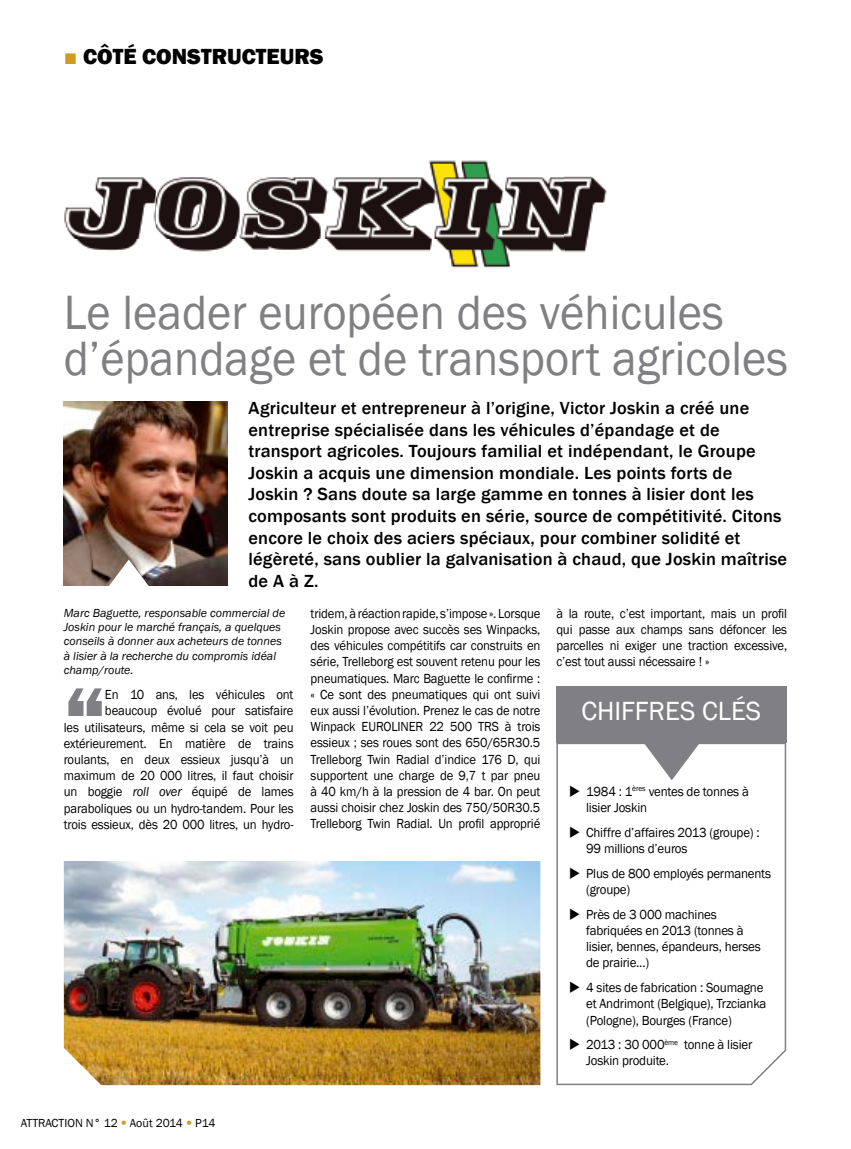
<style>
.page{position:relative;width:851px;height:1149px;background:#fff}
.page>*{position:absolute;margin:0;border:0;box-sizing:border-box;transform-origin:0 0}
.t1{font:800 96.6px "Franklin Gothic";color:#807f83;scale:.96 1}
.t2{font:49.5px/46.5px "Franklin Gothic";color:#807f83;scale:.94 1}
.t3{font:27px "Franklin Gothic";color:#fff}
.t4{font:800 22.5px "Franklin Gothic";color:#000}
.t5{font:500 18px/21.6px "Franklin Gothic";letter-spacing:.01em;color:#000}
.t6{font:13.5px/16.2px "Franklin Gothic";letter-spacing:-.01em;color:#000;text-align:justify;scale:.94 1}
.t7{font:13.5px/16.2px "Franklin Gothic";letter-spacing:-.01em;color:#000;scale:.96 1}
.t8{font:italic 12px/14.4px "Franklin Gothic";color:#000}
.t9{font:12px "Franklin Gothic";color:#000}
.s1{color:#d39a22}
.s2{font-style:italic}
.s3{font-family:"Helvetica Neue";font-weight:300;color:#d39a22}
</style>
<div class="page">
<img style="left:64px;top:160px;width:543px;height:108px">
<img style="left:64px;top:861px;width:476px;height:223px">
<img style="left:64px;top:401px;width:163px;height:184px">
<div style="left:556px;top:686px;width:231px;height:56px;background:#807f83"></div>
<svg style="left:556px;top:742px;width:230px;height:342px"></svg>
<svg style="left:102px;top:559px;width:54px;height:27px"></svg>
<h3 class="t4" style="left:64px;top:41px;width:261px"><span class="s1">■</span> CÔTÉ CONSTRUCTEURS</h3>
<h2 class="t2" style="left:64px;top:290px;width:771px">Le leader européen des véhicules d’épandage et de transport agricoles</h2>
<p class="t5" style="left:248px;top:397px;width:540px">Agriculteur et entrepreneur à l’origine, Victor Joskin a créé une entreprise spécialisée dans les véhicules d’épandage et de transport agricoles. Toujours familial et indépendant, le Groupe Joskin a acquis une dimension mondiale. Les points forts de<br>Joskin ? Sans doute sa large gamme en tonnes à lisier dont les composants sont produits en série, source de compétitivité. Citons encore le choix des aciers spéciaux, pour combiner solidité et légèreté, sans oublier la galvanisation à chaud, que Joskin maîtrise de A à Z.</p>
<p class="t8" style="left:64px;top:605px;width:223px">Marc Baguette, responsable commercial de Joskin pour le marché français, a quelques conseils à donner aux acheteurs de tonnes à lisier à la recherche du compromis idéal champ/route.</p>
<h1 class="t1" style="left:64px;top:657px;width:46px">“</h1>
<p class="t6" style="left:64px;top:686px;width:246px;text-align:right">En 10 ans, les véhicules ont beaucoup évolué pour satisfaire<br>les utilisateurs, même si cela se voit peu extérieurement. En matière de trains roulants, en deux essieux jusqu’à un maximum de 20 000 litres, il faut choisir un boggie <span class="s2">roll over</span> équipé de lames paraboliques ou un hydro-tandem. Pour les trois essieux, dès 20 000 litres, un hydro-</p>
<p class="t6" style="left:310px;top:605px;width:246px">tridem, à réaction rapide, s’impose ». Lorsque Joskin propose avec succès ses Winpacks, des véhicules compétitifs car construits en série, Trelleborg est souvent retenu pour les pneumatiques. Marc Baguette le confirme : « Ce sont des pneumatiques qui ont suivi eux aussi l’évolution. Prenez le cas de notre Winpack EUROLINER 22 500 TRS à trois essieux ; ses roues sont des 650/65R30.5<br>Trelleborg Twin Radial d’indice 176 D, qui supportent une charge de 9,7 t par pneu à 40 km/h à la pression de 4 bar. On peut aussi choisir chez Joskin des 750/50R30.5<br>Trelleborg Twin Radial. Un profil approprié</p>
<p class="t6" style="left:556px;top:605px;width:247px">à la route, c’est important, mais un profil qui passe aux champs sans défoncer les parcelles ni exiger une traction excessive, c’est tout aussi nécessaire ! »</p>
<h3 class="t3" style="left:581px;top:694px;width:181px">CHIFFRES CLéS</h3>
<p class="t7" style="left:586px;top:783px;width:171px;text-indent:-17px">◆ 1984 : 1<sup>ères</sup> ventes de tonnes à lisier Joskin</p>
<p class="t7" style="left:586px;top:824px;width:182px;text-indent:-17px">◆ Chiffre d’affaires 2013 (groupe) :<br>99 millions d’euros</p>
<p class="t7" style="left:586px;top:865px;width:194px;text-indent:-17px">◆ Plus de 800 employés permanents (groupe)</p>
<p class="t7" style="left:586px;top:906px;width:183px;text-indent:-17px">◆ Près de 3 000 machines fabriquées en 2013 (tonnes à lisier, bennes, épandeurs, herses de prairie...)</p>
<p class="t7" style="left:586px;top:979px;width:189px;text-indent:-17px">◆ 4 sites de fabrication : Soumagne et Andrimont (Belgique), Trzcianka (Pologne), Bourges (France)</p>
<p class="t7" style="left:586px;top:1036px;width:174px;text-indent:-17px">◆ 2013 : 30 000<sup>ème</sup> tonne à lisier<br>Joskin produite.</p>
<p class="t9" style="left:21px;top:1114px;width:196px">ATTRACTION N° 12 <span class="s3">•</span> Août 2014 <span class="s3">•</span> P14</p>
</div>
